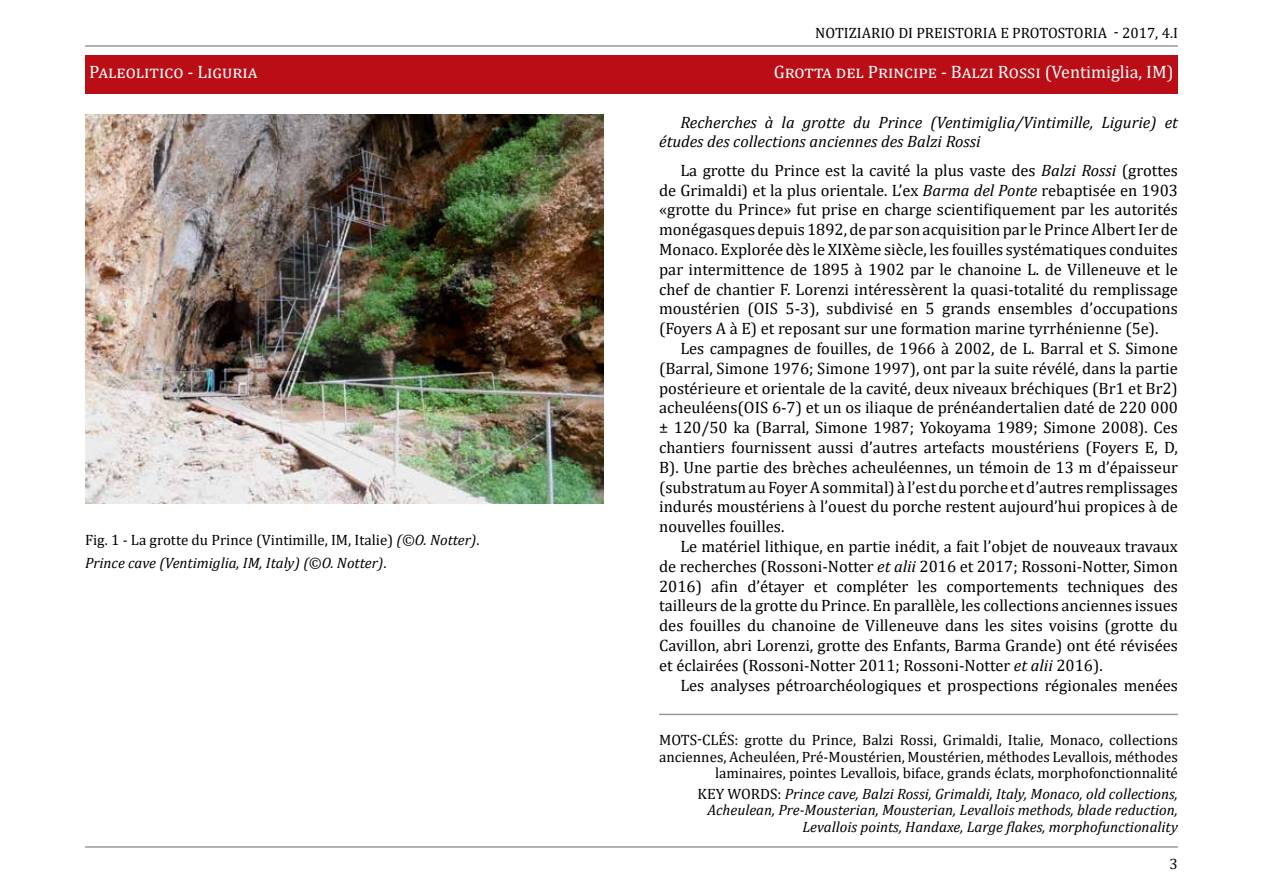
<style>
.page{position:relative;width:1263px;height:893px;background:#fff}
.page>*{position:absolute;margin:0;border:0;box-sizing:border-box;transform-origin:0 0}
.t1{font:18px "Cambria";color:#fff}
.t2{font:16.5px/19.8px "Cambria";color:#000;text-align:justify}
.t3{font:italic 16.5px/19.8px "Cambria";color:#000}
.t4{font:italic 15px/16.5px "Cambria";color:#000;text-align:right}
.t5{font:15px/16.5px "Cambria";color:#000;text-align:right}
.s1{font-style:italic}
.s2{font-style:normal}
</style>
<div class="page">
<hr style="left:85px;top:45px;width:1093px;height:2px;background:#999">
<hr style="left:85px;top:846px;width:1093px;height:2px;background:#999">
<div style="left:85px;top:55px;width:1093px;height:39px;background:#bb0d15"></div>
<img style="left:85px;top:115px;width:519px;height:389px">
<hr style="left:659px;top:714px;width:519px;height:1px;background:#999">
<p class="t5" style="left:815px;top:25px;width:364px">NOTIZIARIO DI PREISTORIA E PROTOSTORIA - 2017, 4.I</p>
<p class="t1" style="left:89px;top:61px;width:169px">Paleolitico - Liguria</p>
<p class="t1" style="left:774px;top:61px;width:401px">Grotta del Principe - Balzi Rossi (Ventimiglia, IM)</p>
<p class="t3" style="left:659px;top:111px;width:520px;text-indent:21px">Recherches à la grotte du Prince (Ventimiglia/Vintimille, Ligurie) et études des collections anciennes des Balzi Rossi</p>
<p class="t2" style="left:659px;top:160px;width:520px;text-indent:21px">La grotte du Prince est la cavité la plus vaste des <span class="s1">Balzi Rossi</span> (grottes de Grimaldi) et la plus orientale. L’ex <span class="s1">Barma del Ponte</span> rebaptisée en 1903 «grotte du Prince» fut prise en charge scientifiquement par les autorités monégasques depuis 1892, de par son acquisition par le Prince Albert Ier de Monaco. Explorée dès le XIXème siècle, les fouilles systématiques conduites par intermittence de 1895 à 1902 par le chanoine L. de Villeneuve et le chef de chantier F. Lorenzi intéressèrent la quasi-totalité du remplissage moustérien (OIS 5-3), subdivisé en 5 grands ensembles d’occupations (Foyers A à E) et reposant sur une formation marine tyrrhénienne (5e).</p>
<p class="t2" style="left:659px;top:338px;width:520px;text-indent:21px">Les campagnes de fouilles, de 1966 à 2002, de L. Barral et S. Simone (Barral, Simone 1976; Simone 1997), ont par la suite révélé, dans la partie postérieure et orientale de la cavité, deux niveaux bréchiques (Br1 et Br2) acheuléens(OIS 6-7) et un os iliaque de prénéandertalien daté de 220 000 ± 120/50 ka (Barral, Simone 1987; Yokoyama 1989; Simone 2008). Ces chantiers fournissent aussi d’autres artefacts moustériens (Foyers E, D, B). Une partie des brèches acheuléennes, un témoin de 13 m d’épaisseur (substratum au Foyer A sommital) à l’est du porche et d’autres remplissages indurés moustériens à l’ouest du porche restent aujourd’hui propices à de nouvelles fouilles.</p>
<p class="t2" style="left:659px;top:536px;width:520px;text-indent:21px">Le matériel lithique, en partie inédit, a fait l’objet de nouveaux travaux de recherches (Rossoni-Notter <span class="s1">et alii</span> 2016 et 2017; Rossoni-Notter, Simon 2016) afin d’étayer et compléter les comportements techniques des tailleurs de la grotte du Prince. En parallèle, les collections anciennes issues des fouilles du chanoine de Villeneuve dans les sites voisins (grotte du Cavillon, abri Lorenzi, grotte des Enfants, Barma Grande) ont été révisées et éclairées (Rossoni-Notter 2011; Rossoni-Notter <span class="s1">et alii</span> 2016).</p>
<p class="t2" style="left:680px;top:675px;width:499px">Les analyses pétroarchéologiques et prospections régionales menées</p>
<p class="t5" style="left:659px;top:732px;width:520px">MOTS-CLÉS: grotte du Prince, Balzi Rossi, Grimaldi, Italie, Monaco, collections anciennes, Acheuléen, Pré-Moustérien, Moustérien, méthodes Levallois, méthodes laminaires, pointes Levallois, biface, grands éclats, morphofonctionnalité</p>
<p class="t4" style="left:698px;top:785px;width:482px"><span class="s2">KEY WORDS:</span> Prince cave, Balzi Rossi, Grimaldi, Italy, Monaco, old collections,<br>Acheulean, Pre-Mousterian, Mousterian, Levallois methods, blade reduction,<br>Levallois points, Handaxe, Large flakes, morphofunctionality</p>
<p class="t4" style="left:85px;top:528px;width:396px;line-height:22.2px;text-align:left"><span class="s2">Fig. 1 - La grotte du Prince (Vintimille, IM, Italie)</span> (©O. Notter)<span class="s2">.<br></span>Prince cave (Ventimiglia, IM, Italy) (©O. Notter)<span class="s2">.</span></p>
<p class="t5" style="left:1169px;top:855px;width:10px">3</p>
</div>
